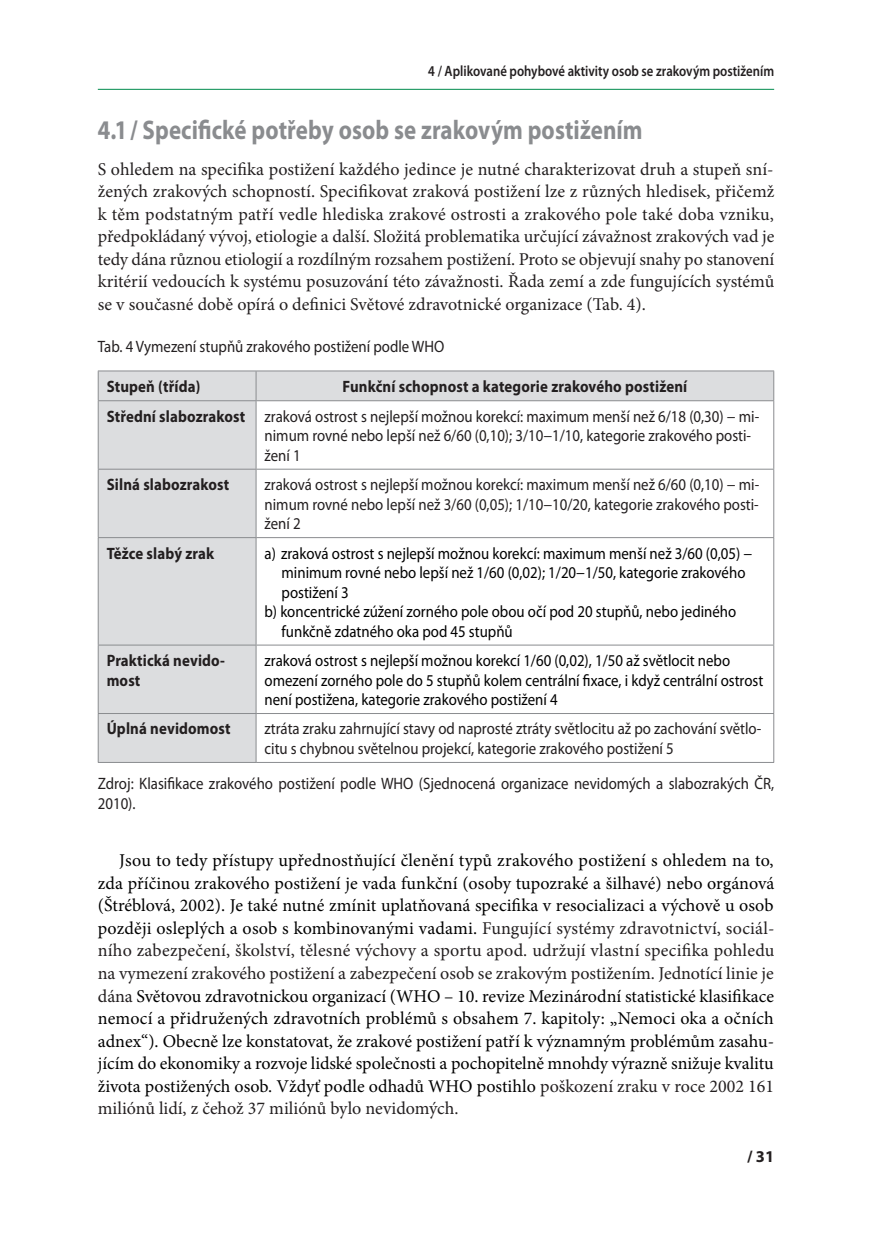
<style>
.page{position:relative;width:872px;height:1234px;background:#fff}
.page>*{position:absolute;margin:0;border:0;box-sizing:border-box;transform-origin:0 0}
.t1{font:700 27px "Myriad Pro";letter-spacing:.005em;color:#8a8c8f;scale:.85 1}
.t2{font:18px/22.5px "Minion Pro";color:#000;text-align:justify}
.t3{font:18px/22.5px "Minion Pro";color:#231f20;text-align:justify}
.t4{font:16.5px/19.5px "Myriad Pro";color:#231f20;scale:.9 1}
.t5{font:16.5px/19.5px "Myriad Pro";color:#000;scale:.9 1}
.t6{font:700 16.5px/19.5px "Myriad Pro";letter-spacing:.01em;color:#231f20;scale:.9 1}
.t7{font:700 16.5px "Myriad Pro";letter-spacing:.01em;color:#231f20}
.t8{font:600 15px "Myriad Pro";color:#231f20;scale:.85 1}
.s1{font-weight:700}
.s2{color:#231f20}
</style>
<div class="page">
<hr style="left:98px;top:89px;width:676px;height:1px;background:#008b4c">
<svg style="left:99px;top:371px;width:674px;height:390px"></svg>
<hr style="left:98px;top:400px;width:158px;height:1px;background:#8a8c8f">
<hr style="left:256px;top:400px;width:518px;height:1px;background:#8a8c8f">
<hr style="left:98px;top:468px;width:158px;height:1px;background:#8a8c8f">
<hr style="left:256px;top:468px;width:518px;height:1px;background:#8a8c8f">
<hr style="left:98px;top:537px;width:158px;height:1px;background:#8a8c8f">
<hr style="left:256px;top:537px;width:518px;height:1px;background:#8a8c8f">
<hr style="left:98px;top:644px;width:158px;height:1px;background:#8a8c8f">
<hr style="left:256px;top:644px;width:518px;height:1px;background:#8a8c8f">
<hr style="left:98px;top:713px;width:158px;height:1px;background:#8a8c8f">
<hr style="left:256px;top:713px;width:518px;height:1px;background:#8a8c8f">
<hr style="left:256px;top:370px;width:518px;height:1px;background:#8a8c8f">
<svg style="left:773px;top:371px;width:1px;height:29px"></svg>
<hr style="left:773px;top:401px;width:1px;height:67px;background:#8a8c8f">
<hr style="left:773px;top:469px;width:1px;height:68px;background:#8a8c8f">
<hr style="left:773px;top:538px;width:1px;height:106px;background:#8a8c8f">
<hr style="left:773px;top:645px;width:1px;height:68px;background:#8a8c8f">
<hr style="left:773px;top:713px;width:1px;height:48px;background:#8a8c8f">
<hr style="left:256px;top:761px;width:518px;height:1px;background:#8a8c8f">
<hr style="left:98px;top:370px;width:158px;height:1px;background:#8a8c8f">
<svg style="left:98px;top:371px;width:1px;height:29px"></svg>
<svg style="left:256px;top:371px;width:1px;height:29px"></svg>
<hr style="left:98px;top:401px;width:1px;height:67px;background:#8a8c8f">
<hr style="left:256px;top:401px;width:1px;height:67px;background:#8a8c8f">
<hr style="left:98px;top:469px;width:1px;height:68px;background:#8a8c8f">
<hr style="left:256px;top:469px;width:1px;height:68px;background:#8a8c8f">
<hr style="left:98px;top:538px;width:1px;height:106px;background:#8a8c8f">
<hr style="left:256px;top:538px;width:1px;height:106px;background:#8a8c8f">
<hr style="left:98px;top:645px;width:1px;height:68px;background:#8a8c8f">
<hr style="left:256px;top:645px;width:1px;height:68px;background:#8a8c8f">
<hr style="left:98px;top:713px;width:1px;height:48px;background:#8a8c8f">
<hr style="left:256px;top:713px;width:1px;height:48px;background:#8a8c8f">
<hr style="left:98px;top:761px;width:158px;height:1px;background:#8a8c8f">
<p class="t8" style="left:428px;top:62px;width:408px">4 / Aplikované pohybové aktivity osob se zrakovým postižením</p>
<h1 class="t1" style="left:98px;top:113px;width:642px">4.1 / Specifické potřeby osob se zrakovým postižením</h1>
<p class="t3" style="left:98px;top:158px;width:678px">S ohledem na specifika postižení každého jedince je nutné charakterizovat druh a stupeň sní&shy;žených zrakových schopností. Specifikovat zraková postižení lze z různých hledisek, přičemž k těm podstatným patří vedle hlediska zrakové ostrosti a zrakového pole také doba vzniku, předpokládaný vývoj, etiologie a další. Složitá problematika určující závažnost zrakových vad je tedy dána různou etiologií a rozdílným rozsahem postižení. Proto se objevují snahy po stanovení kritérií vedoucích k systému posuzování této závažnosti. Řada zemí a zde fungujících systémů se v současné době opírá o definici Světové zdravotnické organizace (Tab. 4).</p>
<p class="t4" style="left:98px;top:336px;width:386px">Tab. 4 Vymezení stupňů zrakového postižení podle WHO</p>
<p class="t6" style="left:107px;top:376px;width:106px">Stupeň (třída)</p>
<p class="t4" style="left:107px;top:371px;width:726px;line-height:29.7px;text-indent:236px"><span class="s1">Funkční schopnost a kategorie zrakového postižení<br>Střední slabozrakost</span> zraková ostrost s nejlepší možnou korekcí: maximum menší než 6/18 (0,30) − mi-</p>
<p class="t4" style="left:264px;top:425px;width:542px">nimum rovné nebo lepší než 6/60 (0,10); 3/10−1/10, kategorie zrakového posti&shy;žení 1</p>
<p class="t6" style="left:107px;top:474px;width:138px">Silná slabozrakost</p>
<p class="t4" style="left:264px;top:474px;width:551px;text-align:justify">zraková ostrost s nejlepší možnou korekcí: maximum menší než 6/60 (0,10) − mi&shy;nimum rovné nebo lepší než 3/60 (0,05); 1/10−10/20, kategorie zrakového posti&shy;žení 2</p>
<p class="t6" style="left:107px;top:542px;width:121px">Těžce slabý zrak</p>
<p class="t5" style="left:264px;top:543px;width:543px">a) zraková ostrost s nejlepší možnou korekcí: maximum menší než 3/60 (0,05) −</p>
<p class="t5" style="left:281px;top:562px;width:517px">minimum rovné nebo lepší než 1/60 (0,02); 1/20−1/50, kategorie zrakového</p>
<p class="t5" style="left:281px;top:582px;width:76px">postižení 3</p>
<p class="t5" style="left:264px;top:601px;width:525px">b) koncentrické zúžení zorného pole obou očí pod 20 stupňů, nebo jediného</p>
<p class="t5" style="left:281px;top:621px;width:258px">funkčně zdatného oka pod 45 stupňů</p>
<p class="t6" style="left:107px;top:650px;width:133px">Praktická nevido&shy;most</p>
<p class="t5" style="left:264px;top:650px;width:555px">zraková ostrost s nejlepší možnou korekcí 1/60 (0,02), 1/50 až světlocit nebo omezení zorného pole do 5 stupňů kolem centrální fixace, i když centrální ostrost není postižena, kategorie zrakového postižení 4</p>
<p class="t6" style="left:107px;top:718px;width:139px">Úplná nevidomost</p>
<p class="t4" style="left:264px;top:718px;width:553px">ztráta zraku zahrnující stavy od naprosté ztráty světlocitu až po zachování světlo&shy;citu s chybnou světelnou projekcí, kategorie zrakového postižení 5</p>
<p class="t4" style="left:98px;top:773px;width:753px">Zdroj: Klasifikace zrakového postižení podle WHO (Sjednocená organizace nevidomých a slabozrakých ČR,<br>2010).</p>
<p class="t2" style="left:98px;top:849px;width:678px;text-indent:21px">Jsou to tedy přístupy upřednostňující členění typů zrakového postižení s ohledem na to, zda příčinou zrakového postižení je vada funkční (osoby tupozraké a šilhavé) nebo orgánová (Štréblová, 2002). Je také nutné zmínit uplatňovaná specifika v resocializaci a výchově u osob později osleplých a osob s kombinovanými vadami. <span class="s2">Fungující systémy zdravotnictví, sociál&shy;ního zabezpečení, školství, tělesné výchovy a sportu apod. udržují vlastní specifika pohledu na vymezení zrakového postižení a zabezpečení osob se zrakovým postižením. Jednotící linie je dána</span> Světovou zdravotnickou organizací (WHO – 10. revize Mezinárodní statistické klasifikace nemocí a přidružených zdravotních problémů s obsahem 7. kapitoly: „Nemoci oka a očních adnex“). Obecně lze konstatovat, že zrakové postižení patří k významným problémům zasahu&shy;jícím do ekonomiky a rozvoje lidské společnosti a pochopitelně mnohdy výrazně snižuje kvalitu života postižených osob. Vždyť podle odhadů WHO postihlo <span class="s2">poškození zraku v roce 2002 161 miliónů lidí, z čehož 37 miliónů bylo nevidomých.</span></p>
<p class="t7" style="left:747px;top:1145px;width:29px">/ 31</p>
</div>
